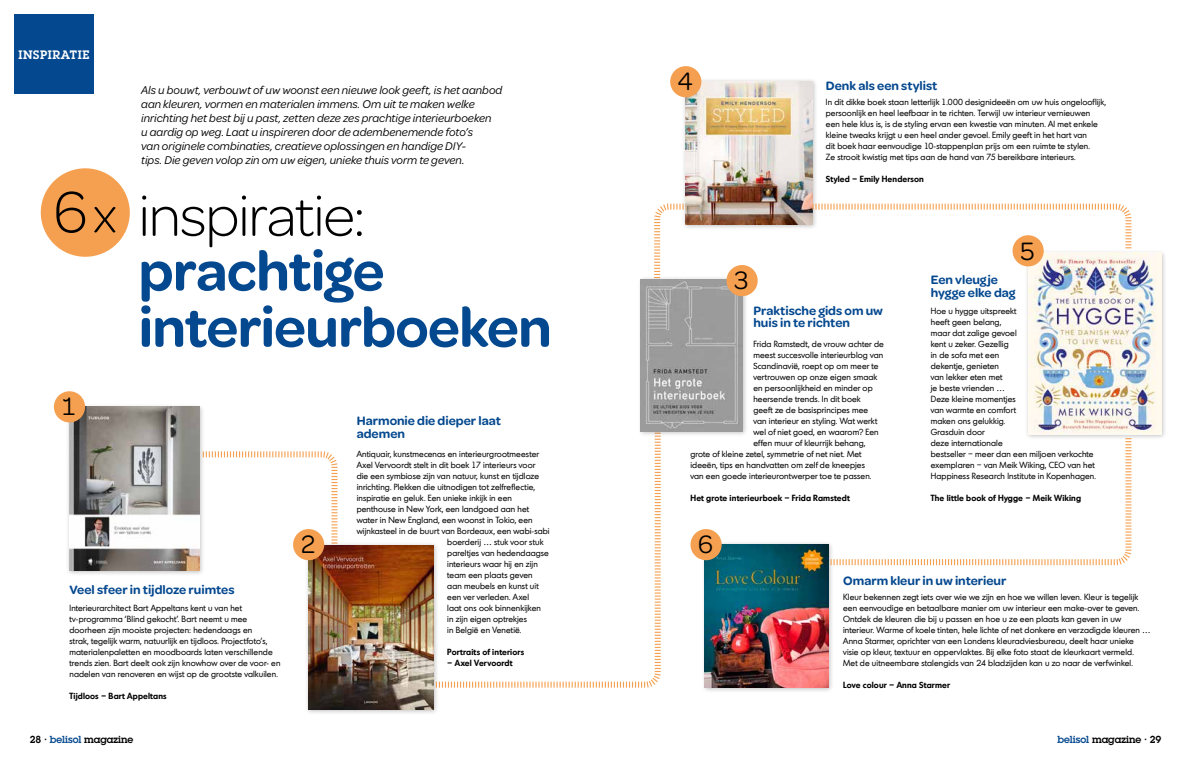
<style>
.page{position:relative;width:1191px;height:764px;background:#fff}
.page>*{position:absolute;margin:0;border:0;box-sizing:border-box;transform-origin:0 0}
.t1{font:300 60px "Omnes";letter-spacing:-.025em;color:#000}
.t2{font:600 58px/56.3px "Omnes";letter-spacing:-.015em;color:#04488f}
.t3{font:26.9px "Omnes";color:#000}
.t4{font:600 13px/13px "Omnes";color:#04488f}
.t5{font:italic 12px/14px "Omnes";color:#000}
.t6{font:600 12px "Lubalin Graph LT";letter-spacing:.045em;color:#fff}
.t7{font:600 10px "Lubalin Graph LT";letter-spacing:-.005em;color:#000}
.t8{font:8.5px/11px "Montreal";letter-spacing:.015em;color:#000}
.t9{font:600 8.5px "Montreal";letter-spacing:.015em;color:#000}
.s1{font-size:62.3px}
.s2{font-size:53.4px}
.s3{color:#04488f}
</style>
<div class="page">
<svg style="left:654px;top:203px;width:27px;height:72px"></svg>
<div style="left:682px;top:78px;width:136px;height:152px;background:#000;opacity:.25"></div>
<img style="left:685px;top:81px;width:127px;height:143px">
<svg style="left:205px;top:451px;width:133px;height:105px"></svg>
<div style="left:66px;top:403px;width:139px;height:173px;background:#000;opacity:.25"></div>
<img style="left:69px;top:407px;width:131px;height:164px">
<div style="left:701px;top:541px;width:132px;height:152px;background:#000;opacity:.25"></div>
<img style="left:705px;top:545px;width:123px;height:143px">
<div style="left:1024px;top:249px;width:142px;height:191px;background:#000;opacity:.25"></div>
<img style="left:1028px;top:253px;width:133px;height:181px">
<div style="left:305px;top:541px;width:134px;height:174px;background:#000;opacity:.25"></div>
<img style="left:309px;top:545px;width:124px;height:165px">
<div style="left:41px;top:168px;width:89px;height:89px;background:#f5a050;border-radius:50%"></div>
<div style="left:293px;top:529px;width:31px;height:31px;background:#f5a050;border-radius:50%"></div>
<div style="left:54px;top:391px;width:31px;height:31px;background:#f5a050;border-radius:50%"></div>
<div style="left:690px;top:529px;width:31px;height:31px;background:#f5a050;border-radius:50%"></div>
<div style="left:670px;top:66px;width:31px;height:31px;background:#f5a050;border-radius:50%"></div>
<div style="left:1012px;top:235px;width:31px;height:31px;background:#f5a050;border-radius:50%"></div>
<svg style="left:812px;top:202px;width:320px;height:47px"></svg>
<svg style="left:830px;top:438px;width:302px;height:128px"></svg>
<svg style="left:435px;top:438px;width:226px;height:251px"></svg>
<div style="left:637px;top:276px;width:111px;height:161px;background:#000;opacity:.25"></div>
<img style="left:641px;top:280px;width:101px;height:151px">
<div style="left:726px;top:265px;width:31px;height:31px;background:#f5a050;border-radius:50%"></div>
<div style="left:14px;top:14px;width:80px;height:80px;background:#04488f"></div>
<h3 class="t6" style="left:18px;top:46px;width:72px">INSPIRATIE</h3>
<p class="t5" style="left:141px;top:82px;width:363px">Als u bouwt, verbouwt of uw woonst een nieuwe look geeft, is het aanbod aan kleuren, vormen en materialen immens. Om uit te maken welke inrichting het best bij u past, zetten deze zes prachtige interieurboeken<br>u aardig op weg. Laat u inspireren door de adembenemende foto’s<br>van originele combinaties, creatieve oplossingen en handige DIY-<br>tips. Die geven volop zin om uw eigen, unieke thuis vorm te geven.</p>
<h1 class="t1" style="left:53px;top:176px;width:314px"><span class="s1">6</span><span class="s2">x</span> inspiratie:</h1>
<h2 class="t2" style="left:138px;top:239px;width:415px">prachtige interieurboeken</h2>
<h3 class="t3" style="left:61px;top:388px;width:18px">1</h3>
<h3 class="t4" style="left:69px;top:583px;width:167px">Veel sfeer in tijdloze ruimtes</h3>
<p class="t8" style="left:69px;top:602px;width:212px">Interieurarchitect Bart Appeltans kent u van het tv-programma ‘Blind gekocht’. Bart neemt u mee doorheen zijn mooiste projecten: hedendaags en<br>strak, tegelijk warm, natuurlijk en tijdloos. Projectfoto’s, materialenpaletten en moodboards laten verschillende trends zien. Bart deelt ook zijn knowhow over de voor- en nadelen van renoveren en wijst op de grootste valkuilen.</p>
<p class="t9" style="left:69px;top:690px;width:99px">Tijdloos – Bart Appeltans</p>
<h3 class="t3" style="left:300px;top:526px;width:18px">2</h3>
<h3 class="t4" style="left:357px;top:413px;width:146px">Harmonie die dieper laat ademen</h3>
<p class="t8" style="left:357px;top:448px;width:184px">Antiquair, kunstmecenas en interieurgrootmeester</p>
<p class="t8" style="left:357px;top:459px;width:180px">Axel Vervoordt stelt in dit boek 17 interieurs voor</p>
<p class="t8" style="left:357px;top:470px;width:184px">die een symbiose zijn van natuur, kunst en tijdloze</p>
<p class="t8" style="left:357px;top:481px;width:180px">inrichting. Plekken die uitnodigen tot zelfreflectie,</p>
<p class="t8" style="left:357px;top:492px;width:157px">inspiratie en geluk. Een unieke inkijk in een</p>
<p class="t8" style="left:357px;top:503px;width:174px">penthouse in New York, een landgoed aan het</p>
<p class="t8" style="left:357px;top:514px;width:177px">water in New England, een woonst in Tokio, een</p>
<p class="t8" style="left:357px;top:525px;width:194px">wijnkasteel in de buurt van Bordeaux, een wabi-sabi</p>
<p class="t8" style="left:447px;top:536px;width:98px">boerderij … stuk voor stuk</p>
<p class="t8" style="left:447px;top:547px;width:103px">pareltjes van hedendaagse</p>
<p class="t8" style="left:447px;top:558px;width:92px">interieurs waar hij en zijn</p>
<p class="t8" style="left:447px;top:569px;width:87px">team een plaats geven</p>
<p class="t8" style="left:447px;top:580px;width:93px">aan meubels en kunst uit</p>
<p class="t8" style="left:447px;top:591px;width:83px">een ver verleden. Axel</p>
<p class="t8" style="left:447px;top:602px;width:95px">laat ons ook binnenkijken</p>
<p class="t8" style="left:447px;top:613px;width:81px">in zijn eigen optrekjes</p>
<p class="t8" style="left:447px;top:624px;width:76px">in België en Venetië.</p>
<p class="t9" style="left:447px;top:646px;width:78px">Portraits of interiors</p>
<p class="t9" style="left:447px;top:657px;width:67px">– Axel Vervoordt</p>
<h3 class="t3" style="left:677px;top:63px;width:18px">4</h3>
<h3 class="t4" style="left:826px;top:78px;width:113px">Denk als een stylist</h3>
<p class="t8" style="left:826px;top:96px;width:282px">In dit dikke boek staan letterlijk 1.000 designideeën om uw huis ongelooflijk, persoonlijk en heel leefbaar in te richten. Terwijl uw interieur vernieuwen een hele klus is, is de styling ervan een kwestie van minuten. Al met enkele kleine tweaks krijgt u een heel ander gevoel. Emily geeft in het hart van<br>dit boek haar eenvoudige 10-stappenplan prijs om een ruimte te stylen.<br>Ze strooit kwistig met tips aan de hand van 75 bereikbare interieurs.</p>
<p class="t9" style="left:826px;top:173px;width:100px">Styled – Emily Henderson</p>
<h3 class="t3" style="left:1019px;top:232px;width:18px">5</h3>
<h3 class="t3" style="left:733px;top:262px;width:18px">3</h3>
<h3 class="t4" style="left:753px;top:304px;width:131px;line-height:12px">Praktische gids om uw huis in te richten</h3>
<p class="t8" style="left:753px;top:338px;width:132px">Frida Ramstedt, de vrouw achter de</p>
<p class="t8" style="left:753px;top:349px;width:131px">meest succesvolle interieurblog van</p>
<p class="t8" style="left:753px;top:360px;width:127px">Scandinavië, roept op om meer te</p>
<p class="t8" style="left:753px;top:371px;width:125px">vertrouwen op onze eigen smaak</p>
<p class="t8" style="left:753px;top:382px;width:121px">en persoonlijkheid en minder op</p>
<p class="t8" style="left:753px;top:393px;width:109px">heersende trends. In dit boek</p>
<p class="t8" style="left:753px;top:404px;width:116px">geeft ze de basisprincipes mee</p>
<p class="t8" style="left:753px;top:415px;width:125px">van interieur en styling. Wat werkt</p>
<p class="t8" style="left:753px;top:426px;width:127px">wel of niet goed, en waarom? Een</p>
<p class="t8" style="left:753px;top:437px;width:113px">effen muur of kleurrijk behang,</p>
<p class="t8" style="left:690px;top:448px;width:172px">grote of kleine zetel, symmetrie of net niet. Met</p>
<p class="t8" style="left:690px;top:459px;width:176px">ideeën, tips en handvatten om zelf de kneepjes</p>
<p class="t8" style="left:690px;top:470px;width:182px">van een goede interieurontwerper toe te passen.</p>
<p class="t9" style="left:690px;top:492px;width:161px">Het grote interieurboek – Frida Ramstedt</p>
<h3 class="t3" style="left:697px;top:526px;width:18px">6</h3>
<h3 class="t4" style="left:930px;top:273px;width:86px">Een vleugje hygge elke dag</h3>
<p class="t8" style="left:930px;top:305px;width:167px">Hoe u hygge uitspreekt<br>heeft geen belang,<br>maar dat zalige gevoel<br>kent u zeker. Gezellig<br>in de sofa met een<br>dekentje, genieten<br>van lekker eten met<br>je beste vrienden …<br>Deze kleine momentjes<br>van warmte en comfort<br>maken ons gelukkig.<br>Grasduin door<br>deze internationale<br>bestseller – meer dan een miljoen verkochte exemplaren – van Meik Wiking, CEO van het<br>Happiness Research Institute in Kopenhagen.</p>
<p class="t9" style="left:930px;top:492px;width:152px">The little book of Hygge – Meik Wiking</p>
<h3 class="t4" style="left:843px;top:573px;width:165px">Omarm kleur in uw interieur</h3>
<p class="t8" style="left:843px;top:591px;width:309px">Kleur bekennen zegt iets over wie we zijn en hoe we willen leven. Kleur is tegelijk een eenvoudige en betaalbare manier om uw interieur een make-over te geven.<br>Ontdek de kleuren die bij u passen en hoe u ze een plaats kan geven in uw interieur. Warme of koele tinten, hele lichte of net donkere en verzadigde kleuren … Anna Starmer, oprichter van een Londens kleuradviesbureau, deelt haar unieke visie op kleur, textuur en oppervlaktes. Bij elke foto staat de kleurkaart vermeld.<br>Met de uitneembare stalengids van 24 bladzijden kan u zo naar de verfwinkel.</p>
<p class="t9" style="left:843px;top:679px;width:108px">Love colour – Anna Starmer</p>
<p class="t7" style="left:30px;top:733px;width:105px">28 · <span class="s3">belisol</span> magazine</p>
<p class="t7" style="left:1057px;top:733px;width:105px"><span class="s3">belisol</span> magazine · 29</p>
</div>
